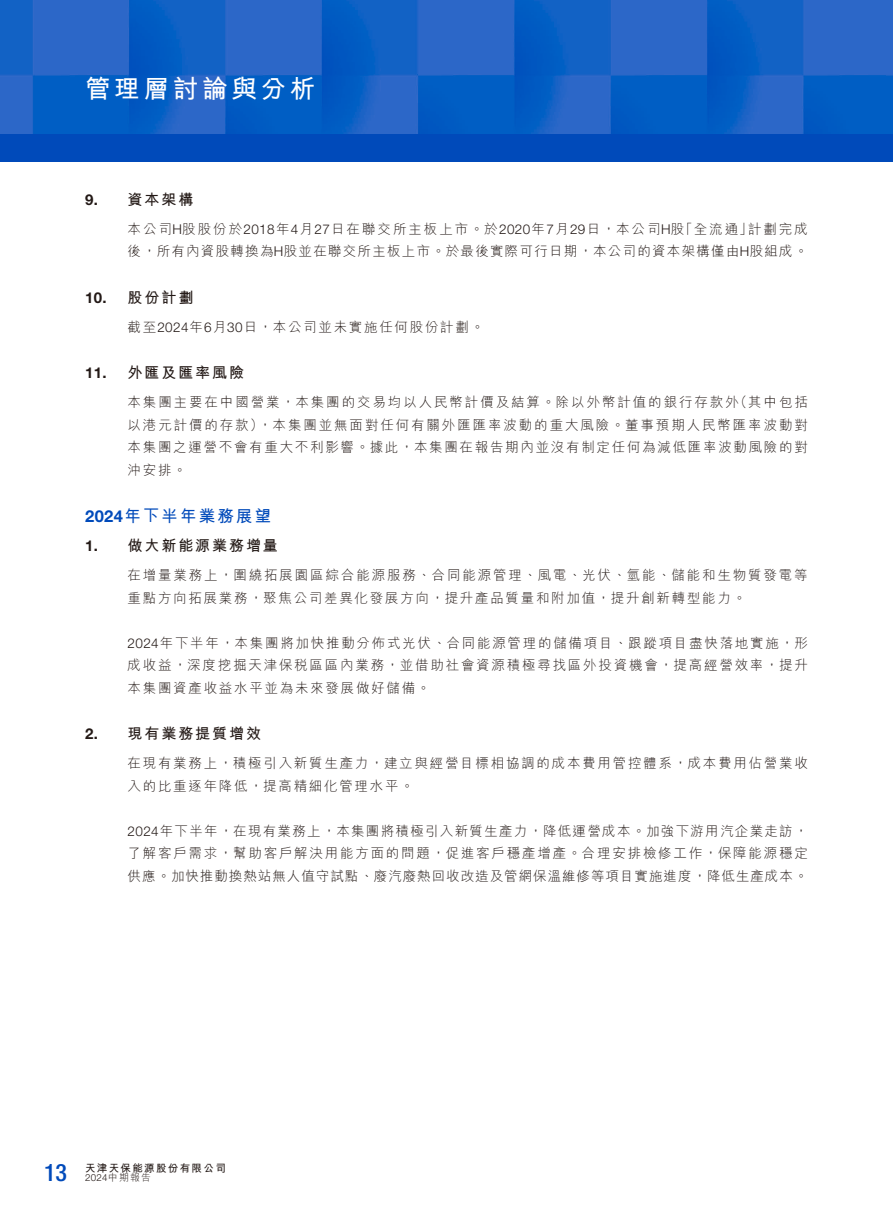
<style>
.page{position:relative;width:893px;height:1212px;background:#fff}
.page>*{position:absolute;margin:0;border:0;box-sizing:border-box;transform-origin:0 0}
.t1{font:700 25.5px "M Hei HK";letter-spacing:.15em;color:#fff}
.t2{font:500 condensed 24px "Helvetica Neue LT Std";color:#004aba}
.t3{font:700 16.5px "M Hei HK";letter-spacing:.13em;color:#004aba}
.t4{font:700 15px "M Hei HK";letter-spacing:.13em;color:#231916}
.t5{font:700 15px "Helvetica Neue LT Std";color:#231916}
.t6{font:300 13.5px/22.5px "M Hei HK";letter-spacing:.13em;color:#231916}
.t7{font:300 13.5px/22.5px "M Hei HK";letter-spacing:.095em;color:#231916}
.t8{font:700 10.5px "M Hei HK";letter-spacing:.13em;color:#231916}
.t9{font:300 9.75px "Helvetica Neue LT Std";color:#231916}
.s1{font-family:"Helvetica Neue LT Std"}
.s2{font-family:"M Hei HK"}
</style>
<div class="page">
<img style="left:0;top:0;width:887px;height:134px">
<div style="left:0;top:134px;width:893px;height:28px;background:#004aba"></div>
<img style="left:887px;top:0;width:6px;height:134px">
<h1 class="t1" style="left:85px;top:70px;width:232px">管理層討論與分析</h1>
<p class="t5" style="left:85px;top:190px;width:14px">9.</p>
<p class="t5" style="left:85px;top:288px;width:23px">10.</p>
<p class="t5" style="left:85px;top:363px;width:23px">11.</p>
<p class="t4" style="left:128px;top:188px;width:67px">資本架構</p>
<p class="t7" style="left:128px;top:217px;width:682px">本公司<span class="s1">H</span>股股份於<span class="s1">2018</span>年<span class="s1">4</span>月<span class="s1">27</span>日在聯交所主板上市。於<span class="s1">2020</span>年<span class="s1">7</span>月<span class="s1">29</span>日，本公司<span class="s1">H</span>股<br>後，所有內資股轉換為<span class="s1">H</span>股並在聯交所主板上市。於最後實際可行日期，本公司的資本架構僅由<span class="s1">H</span>股組成。</p>
<p class="t4" style="left:128px;top:286px;width:67px">股份計劃</p>
<p class="t6" style="left:748px;top:217px;width:61px">計劃完成</p>
<p class="t6" style="left:679px;top:217px;width:75px">「全流通」</p>
<p class="t6" style="left:128px;top:315px;width:358px">截至<span class="s1">2024</span>年<span class="s1">6</span>月<span class="s1">30</span>日，本公司並未實施任何股份計劃。</p>
<p class="t4" style="left:128px;top:362px;width:118px">外匯及匯率風險</p>
<p class="t6" style="left:734px;top:391px;width:76px">（其中包括</p>
<p class="t6" style="left:259px;top:391px;width:551px;text-indent:-131px">本集團主要在中國營業，本集團的交易均以人民幣計價及結算。除以外幣計值的銀行存款外<br>，本集團並無面對任何有關外匯匯率波動的重大風險。董事預期人民幣匯率波動對</p>
<p class="t6" style="left:128px;top:413px;width:682px">以港元計價的存款）<br>本集團之運營不會有重大不利影響。據此，本集團在報告期內並沒有制定任何為減低匯率波動風險的對沖安排。</p>
<p class="t3" style="left:85px;top:504px;width:188px"><span class="s1">2024</span>年下半年業務展望</p>
<p class="t4" style="left:128px;top:535px;width:152px">做大新能源業務增量</p>
<p class="t5" style="left:85px;top:537px;width:14px">1.</p>
<p class="t5" style="left:85px;top:724px;width:14px">2.</p>
<p class="t6" style="left:128px;top:564px;width:682px">在增量業務上，圍繞拓展園區綜合能源服務、合同能源管理、風電、光伏、氫能、儲能和生物質發電等重點方向拓展業務，聚焦公司差異化發展方向，提升產品質量和附加值，提升創新轉型能力。</p>
<p class="t6" style="left:128px;top:631px;width:682px;text-align:justify"><span class="s1">2024</span>年下半年，本集團將加快推動分佈式光伏、合同能源管理的儲備項目、跟蹤項目盡快落地實施，形成收益，深度挖掘天津保稅區區內業務，並借助社會資源積極尋找區外投資機會，提高經營效率，提升本集團資產收益水平並為未來發展做好儲備。</p>
<p class="t4" style="left:128px;top:723px;width:135px">現有業務提質增效</p>
<p class="t6" style="left:128px;top:752px;width:682px">在現有業務上，積極引入新質生產力，建立與經營目標相協調的成本費用管控體系，成本費用佔營業收入的比重逐年降低，提高精細化管理水平。</p>
<p class="t6" style="left:128px;top:819px;width:682px;text-align:justify"><span class="s1">2024</span>年下半年，在現有業務上，本集團將積極引入新質生產力，降低運營成本。加強下游用汽企業走訪，了解客戶需求，幫助客戶解決用能方面的問題，促進客戶穩產增產。合理安排檢修工作，保障能源穩定供應。加快推動換熱站無人值守試點、廢汽廢熱回收改造及管網保溫維修等項目實施進度，降低生產成本。</p>
<p class="t8" style="left:85px;top:1160px;width:142px">天津天保能源股份有限公司</p>
<h2 class="t2" style="left:44px;top:1158px;width:25px">13</h2>
<p class="t9" style="left:85px;top:1172px;width:67px">2024<span class="s2">中期報告</span></p>
</div>
